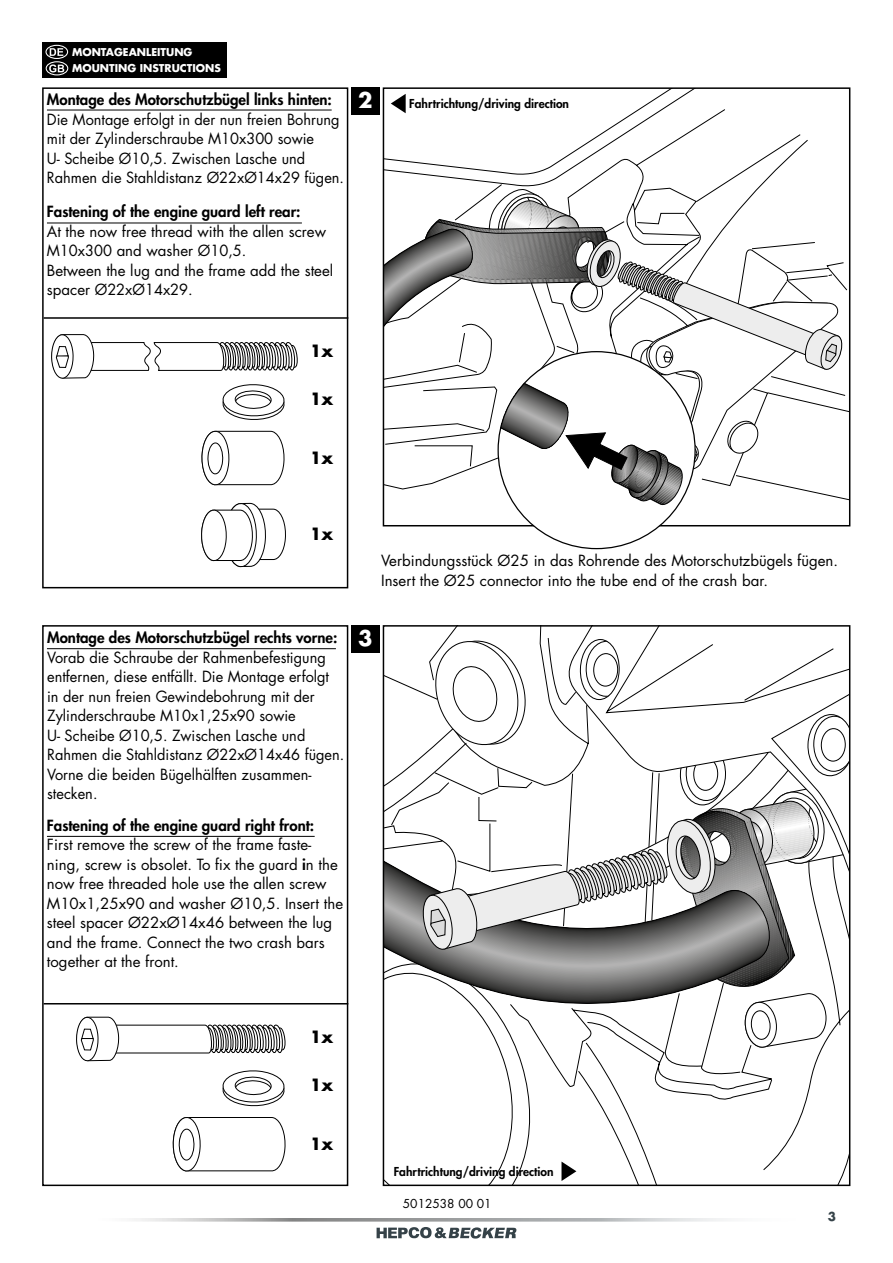
<style>
.page{position:relative;width:893px;height:1263px;background:#fff}
.page>*{position:absolute;margin:0;border:0;box-sizing:border-box;transform-origin:0 0}
.t1{font:700 21px "Futura Std";color:#fff}
.t2{font:700 16.5px "Futura Std";color:#000}
.t3{font:15px/19.5px "Futura Std";color:#000}
.t4{font:800 15px "Futura Std";color:#000}
.t5{font:800 12px "Futura Std";color:#000}
.t6{font:12px "Futura Std";color:#000}
.t7{font:700 12px "Futura Std";color:#354248}
.t8{font:700 10.5px/16.5px "Futura Std";color:#fff}
.s1{font-weight:800}
</style>
<div class="page">
<svg style="left:134px;top:1218px;width:593px;height:3px;background:#b3b4b5"></svg>
<svg style="left:377px;top:1227px;width:139px;height:11px"></svg>
<div style="left:42px;top:87px;width:306px;height:501px;border:2px solid #000"></div>
<div style="left:42px;top:625px;width:306px;height:561px;border:2px solid #000"></div>
<svg style="left:386px;top:90px;width:333px;height:94px"></svg>
<div style="left:351px;top:87px;width:29px;height:28px;background:#000"></div>
<div style="left:351px;top:625px;width:29px;height:28px;background:#000"></div>
<svg style="left:201px;top:430px;width:84px;height:56px"></svg>
<svg style="left:222px;top:1070px;width:63px;height:37px"></svg>
<svg style="left:391px;top:94px;width:15px;height:19px"></svg>
<hr style="left:47px;top:110px;width:285px;height:1px;background:#000">
<hr style="left:47px;top:648px;width:289px;height:1px;background:#000">
<hr style="left:47px;top:223px;width:255px;height:1px;background:#000">
<hr style="left:47px;top:836px;width:268px;height:1px;background:#000">
<hr style="left:44px;top:317px;width:304px;height:2px;background:#000">
<hr style="left:44px;top:1003px;width:304px;height:1px;background:#000">
<svg style="left:51px;top:334px;width:247px;height:86px"></svg>
<svg style="left:201px;top:502px;width:85px;height:66px"></svg>
<div style="left:43px;top:43px;width:184px;height:35px;background:#000"></div>
<svg style="left:50px;top:48px;width:13px;height:8px"></svg>
<div style="left:45px;top:45px;width:23px;height:14px;border:1px solid #fff;border-radius:50%"></div>
<svg style="left:49px;top:64px;width:15px;height:8px"></svg>
<div style="left:46px;top:61px;width:22px;height:14px;border:1px solid #fff;border-radius:50%"></div>
<svg style="left:383px;top:187px;width:460px;height:330px"></svg>
<svg style="left:383px;top:634px;width:467px;height:551px"></svg>
<svg style="left:172px;top:1117px;width:114px;height:55px"></svg>
<svg style="left:76px;top:1016px;width:210px;height:46px"></svg>
<p class="t8" style="left:72px;top:43px;width:150px">MONTAGEANLEITUNG<br>MOUNTING INSTRUCTIONS</p>
<p class="t4" style="left:47px;top:90px;width:286px">Montage des Motorschutzbügel links hinten:</p>
<p class="t3" style="left:47px;top:109px;width:299px">Die Montage erfolgt in der nun freien Bohrung mit der Zylinderschraube M10x300 sowie<br>U- Scheibe Ø10,5. Zwischen Lasche und Rahmen die Stahldistanz Ø22xØ14x29 fügen.</p>
<p class="t4" style="left:47px;top:202px;width:255px">Fastening of the engine guard left rear:</p>
<p class="t3" style="left:47px;top:222px;width:288px">At the now free thread with the allen screw<br>M10x300 and washer Ø10,5.<br>Between the lug and the frame add the steel spacer Ø22xØ14x29.</p>
<h1 class="t1" style="left:358px;top:86px;width:16px">2</h1>
<p class="t2" style="left:310px;top:340px;width:25px">1x</p>
<p class="t2" style="left:310px;top:387px;width:25px">1x</p>
<p class="t2" style="left:310px;top:447px;width:25px">1x</p>
<p class="t5" style="left:409px;top:96px;width:161px">Fahrtrichtung/driving direction</p>
<p class="t2" style="left:310px;top:523px;width:25px">1x</p>
<p class="t3" style="left:381px;top:551px;width:458px">Verbindungsstück Ø25 in das Rohrende des Motorschutzbügels fügen.<br>Insert the Ø25 connector into the tube end of the crash bar.</p>
<p class="t4" style="left:47px;top:628px;width:292px">Montage des Motorschutzbügel rechts vorne:</p>
<p class="t3" style="left:47px;top:648px;width:299px">Vorab die Schraube der Rahmenbefestigung entfernen, diese entfällt. Die Montage erfolgt in der nun freien Gewindebohrung mit der Zylinderschraube M10x1,25x90 sowie<br>U- Scheibe Ø10,5. Zwischen Lasche und Rahmen die Stahldistanz Ø22xØ14x46 fügen.<br>Vorne die beiden Bügelhälften zusammen&shy;stecken.</p>
<p class="t4" style="left:47px;top:816px;width:269px">Fastening of the engine guard right front:</p>
<p class="t3" style="left:47px;top:835px;width:298px">First remove the screw of the frame faste&shy;ning, screw is obsolet. To fix the guard <span class="s1">i</span>n the now free threaded hole use the allen screw M10x1,25x90 and washer Ø10,5. Insert the steel spacer Ø22xØ14x46 between the lug and the frame. Connect the two crash bars together at the front.</p>
<h1 class="t1" style="left:358px;top:624px;width:16px">3</h1>
<p class="t2" style="left:310px;top:1026px;width:25px">1x</p>
<p class="t2" style="left:310px;top:1073px;width:25px">1x</p>
<p class="t2" style="left:310px;top:1133px;width:25px">1x</p>
<p class="t5" style="left:394px;top:1164px;width:161px">Fahrtrichtung/driving direction</p>
<p class="t6" style="left:403px;top:1196px;width:90px">5012538 00 01</p>
<p class="t7" style="left:828px;top:1208px;width:10px">3</p>
</div>
